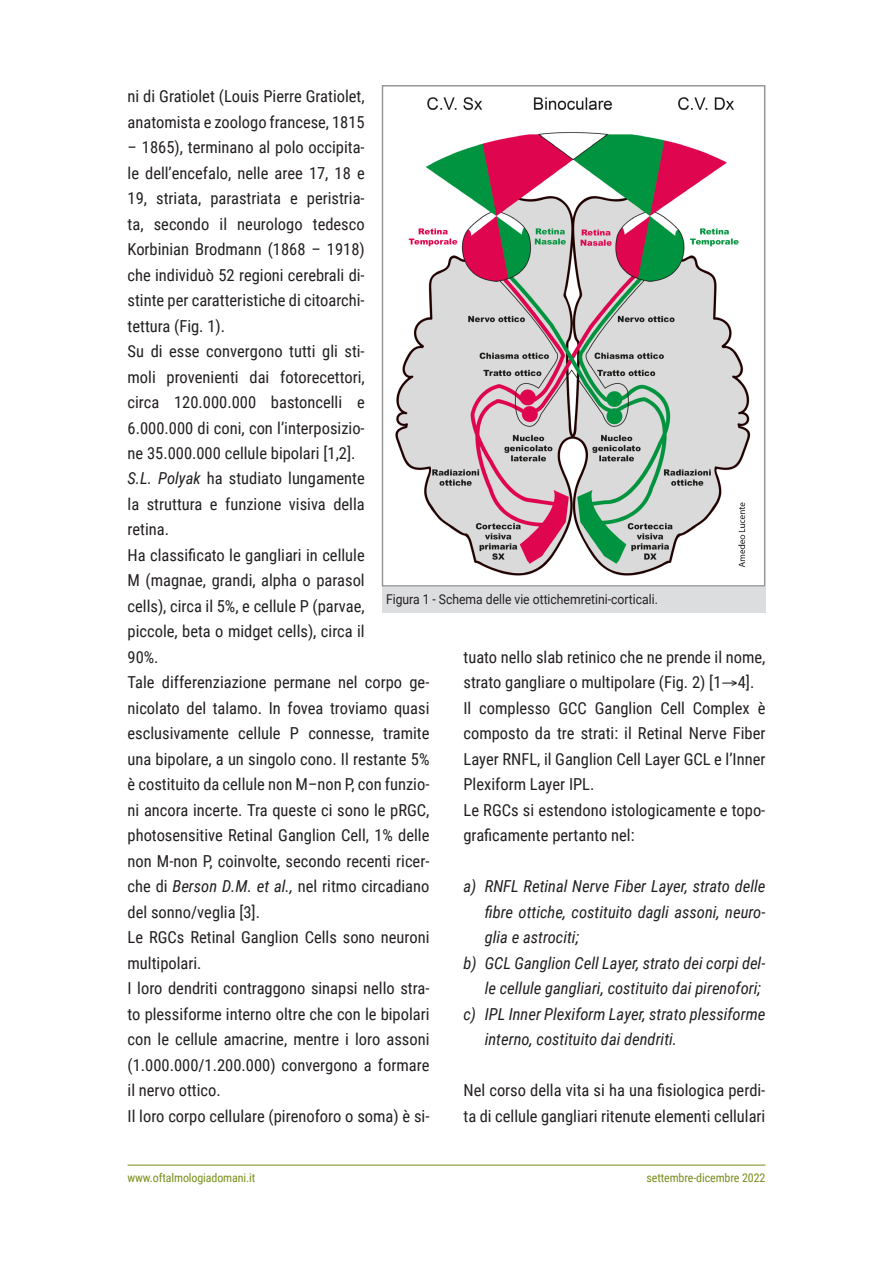
<style>
.page{position:relative;width:893px;height:1263px;background:#fff}
.page>*{position:absolute;margin:0;border:0;box-sizing:border-box;transform-origin:0 0}
.t1{font:16.5px/25.5px "Roboto Condensed";color:#231f20}
.t2{font:italic 16.5px "Roboto Condensed";color:#231f20}
.t3{font:13.5px "Roboto";color:#231f20;scale:.9 1}
.t4{font:12px "Roboto Condensed";letter-spacing:-.01em;color:#7a8f1c}
.s1{font-style:italic}
</style>
<div class="page">
<hr style="left:128px;top:1165px;width:637px;height:1px;background:#7a8f1c">
<img style="left:395px;top:97px;width:356px;height:479px">
<div style="left:382px;top:587px;width:383px;height:25px;background:#dcdddf"></div>
<p class="t1" style="left:128px;top:83px;width:239px">ni di Gratiolet (Louis Pierre Gratiolet, anatomista e zoologo francese, 1815</p>
<p class="t1" style="left:128px;top:134px;width:303px">– 1865), terminano al polo occipita-<br>le dell’encefalo, nelle aree 17, 18 e<br>19, striata, parastriata e peristria-<br>ta, secondo il neurologo tedesco Korbinian Brodmann (1868 – 1918)<br>che individuò 52 regioni cerebrali di-<br>stinte per caratteristiche di citoarchi-<br>tettura (Fig. 1).<br>Su di esse convergono tutti gli sti-<br>moli provenienti dai fotorecettori,<br>circa 120.000.000 bastoncelli e 6.000.000 di coni, con l’interposizio-<br>ne 35.000.000 cellule bipolari [1,2].<br><span class="s1">S.L. Polyak</span> ha studiato lungamente<br>la struttura e funzione visiva della<br>retina.<br>Ha classificato le gangliari in cellule<br>M (magnae, grandi, alpha o parasol<br>cells), circa il 5%, e cellule P (parvae,<br>piccole, beta o midget cells), circa il<br>90%.<br>Tale differenziazione permane nel corpo ge&shy;nicolato del talamo. In fovea troviamo quasi esclusivamente cellule P connesse, tramite una bipolare, a un singolo cono. Il restante 5% è costituito da cellule non M–non P, con funzio&shy;ni ancora incerte. Tra queste ci sono le pRGC, photosensitive Retinal Ganglion Cell, 1% delle non M-non P, coinvolte, secondo recenti ricer&shy;che di <span class="s1">Berson D.M. et al.,</span> nel ritmo circadiano del sonno/veglia [3].<br>Le RGCs Retinal Ganglion Cells sono neuroni multipolari.<br>I loro dendriti contraggono sinapsi nello stra&shy;to plessiforme interno oltre che con le bipolari con le cellule amacrine, mentre i loro assoni (1.000.000/1.200.000) convergono a formare il nervo ottico.<br>Il loro corpo cellulare (pirenoforo o soma) è si-</p>
<p class="t3" style="left:386px;top:590px;width:304px">Figura 1 - Schema delle vie ottichemretini-corticali.</p>
<p class="t1" style="left:463px;top:644px;width:303px">tuato nello slab retinico che ne prende il nome, strato gangliare o multipolare (Fig. 2) [1→4].<br>Il complesso GCC Ganglion Cell Complex è composto da tre strati: il Retinal Nerve Fiber Layer RNFL, il Ganglion Cell Layer GCL e l’Inner Plexiform Layer IPL.<br>Le RGCs si estendono istologicamente e topo&shy;graficamente pertanto nel:</p>
<p class="t2" style="left:463px;top:875px;width:303px">a) RNFL Retinal Nerve Fiber Layer, strato delle</p>
<p class="t2" style="left:485px;top:900px;width:282px">fibre ottiche, costituito dagli assoni, neuro-</p>
<p class="t2" style="left:485px;top:926px;width:96px">glia e astrociti;</p>
<p class="t2" style="left:463px;top:951px;width:303px">b) GCL Ganglion Cell Layer, strato dei corpi del-</p>
<p class="t2" style="left:485px;top:977px;width:278px">le cellule gangliari, costituito dai pirenofori;</p>
<p class="t2" style="left:463px;top:1002px;width:303px">c) IPL Inner Plexiform Layer, strato plessiforme</p>
<p class="t2" style="left:485px;top:1028px;width:194px">interno, costituito dai dendriti.</p>
<p class="t1" style="left:463px;top:1077px;width:303px">Nel corso della vita si ha una fisiologica perdi&shy;ta di cellule gangliari ritenute elementi cellulari</p>
<p class="t4" style="left:128px;top:1169px;width:129px">www.oftalmologiadomani.it</p>
<p class="t4" style="left:646px;top:1169px;width:120px">settembre-dicembre 2022</p>
</div>
